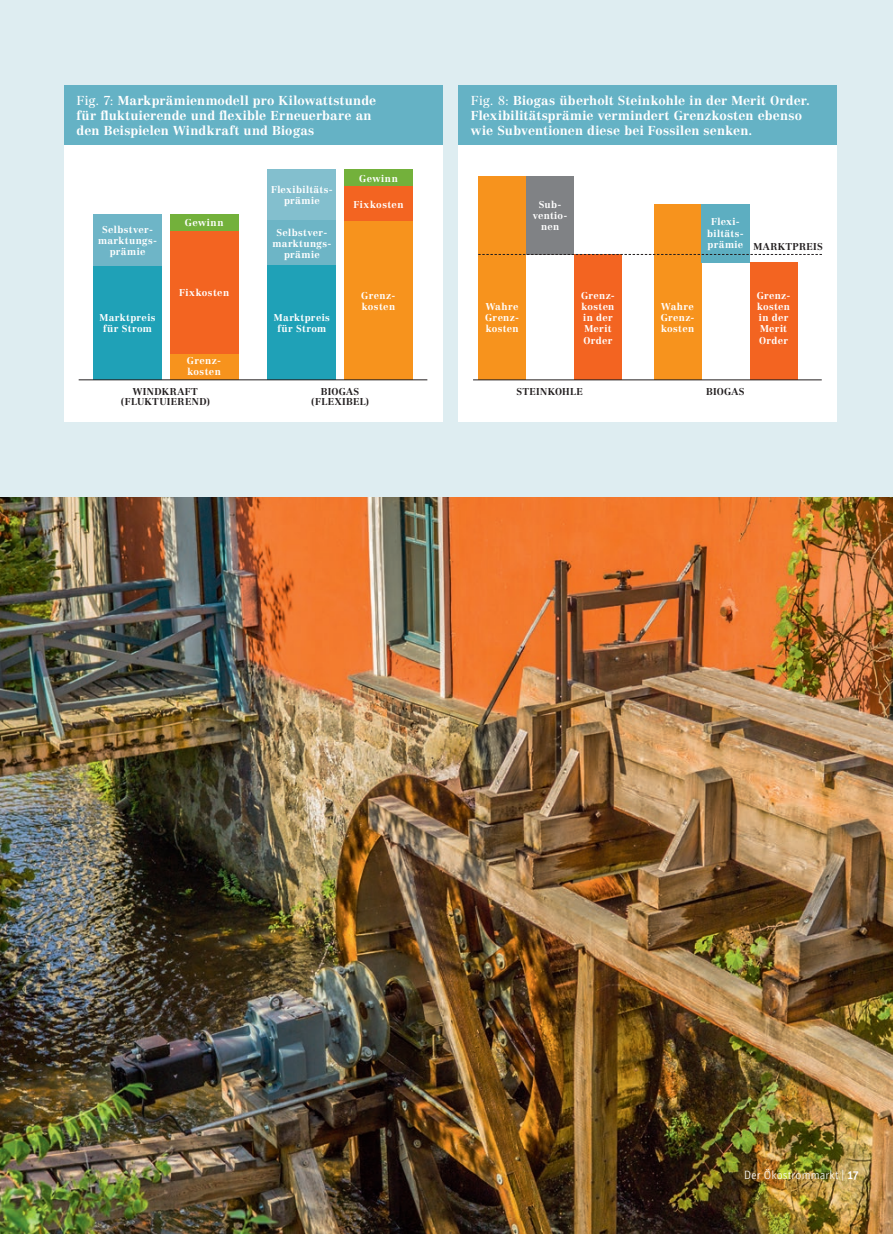
<style>
.page{position:relative;width:893px;height:1234px;background:#fff}
.page>*{position:absolute;margin:0;border:0;box-sizing:border-box;transform-origin:0 0}
.t1{font:700 12.75px/15px "Centennial";letter-spacing:.01em;color:#fff}
.t2{font:300 12px "Unit";letter-spacing:.005em;color:#fff}
.t3{font:700 9.75px/11.2px "Centennial";letter-spacing:.035em;color:#fff;text-align:center}
.t4{font:700 9.75px/9.8px "Centennial";letter-spacing:.035em;color:#231f20;text-align:center}
.s1{font-weight:400}
.s2{font-weight:500}
</style>
<div class="page">
<div style="left:0;top:0;width:893px;height:1233px;background:#deedf1"></div>
<div style="left:64px;top:85px;width:378px;height:336px;background:#fff"></div>
<div style="left:64px;top:85px;width:378px;height:60px;background:#65b2c5"></div>
<div style="left:458px;top:85px;width:379px;height:336px;background:#fff"></div>
<div style="left:458px;top:85px;width:379px;height:60px;background:#65b2c5"></div>
<div style="left:478px;top:176px;width:48px;height:204px;background:#f7931d"></div>
<div style="left:526px;top:176px;width:48px;height:78px;background:#808285"></div>
<div style="left:574px;top:254px;width:48px;height:126px;background:#f36421"></div>
<div style="left:654px;top:204px;width:47px;height:176px;background:#f7931d"></div>
<div style="left:750px;top:262px;width:48px;height:118px;background:#f36421"></div>
<div style="left:701px;top:204px;width:49px;height:58px;background:#5daec1"></div>
<svg style="left:478px;top:254px;width:344px;height:1px"></svg>
<hr style="left:473px;top:379px;width:349px;height:1px;background:#231f20">
<div style="left:94px;top:214px;width:68px;height:52px;background:#6eb5c7"></div>
<div style="left:94px;top:266px;width:68px;height:114px;background:#1fa1b7"></div>
<div style="left:170px;top:214px;width:68px;height:19px;background:#73b13b"></div>
<div style="left:170px;top:350px;width:68px;height:30px;background:#f7931d"></div>
<div style="left:170px;top:231px;width:68px;height:122px;background:#f36421"></div>
<div style="left:344px;top:169px;width:68px;height:21px;background:#73b13b"></div>
<div style="left:344px;top:219px;width:68px;height:161px;background:#f7931d"></div>
<div style="left:344px;top:186px;width:68px;height:35px;background:#f36421"></div>
<div style="left:268px;top:169px;width:68px;height:53px;background:#83bfce"></div>
<div style="left:268px;top:221px;width:68px;height:50px;background:#6db5c6"></div>
<div style="left:268px;top:265px;width:68px;height:115px;background:#1fa1b7"></div>
<hr style="left:79px;top:379px;width:348px;height:1px;background:#231f20">
<img style="left:0;top:497px;width:893px;height:736px">
<h1 class="t1" style="left:77px;top:93px;width:301px"><span class="s1">Fig. 7:</span> Markprämienmodell pro Kilowattstunde für fluktuierende und flexible Erneuerbare an den Beispielen Windkraft und Biogas</h1>
<h1 class="t1" style="left:471px;top:93px;width:341px"><span class="s1">Fig. 8:</span> Biogas überholt Steinkohle in der Merit Order.<br>Flexibilitätsprämie vermindert Grenzkosten ebenso wie Subventionen diese bei Fossilen senken.</h1>
<p class="t3" style="left:98px;top:223px;width:61px">Selbstver&shy;marktungs&shy;prämie</p>
<p class="t3" style="left:100px;top:311px;width:57px">Marktpreis für Strom</p>
<p class="t3" style="left:185px;top:217px;width:40px">Gewinn</p>
<p class="t3" style="left:179px;top:286px;width:52px">Fixkosten</p>
<p class="t3" style="left:187px;top:355px;width:36px;text-align:left">Grenz&shy;kosten</p>
<p class="t3" style="left:271px;top:184px;width:63px">Flexibiltäts&shy;prämie</p>
<p class="t3" style="left:272px;top:226px;width:61px">Selbstver&shy;marktungs&shy;prämie</p>
<p class="t3" style="left:274px;top:311px;width:57px">Marktpreis für Strom</p>
<p class="t3" style="left:359px;top:172px;width:40px">Gewinn</p>
<p class="t3" style="left:353px;top:198px;width:52px">Fixkosten</p>
<p class="t3" style="left:361px;top:290px;width:36px;text-align:left">Grenz&shy;kosten</p>
<p class="t4" style="left:121px;top:387px;width:91px">WINDKRAFT (FLUKTUIEREND)</p>
<p class="t4" style="left:311px;top:387px;width:60px">BIOGAS (FLEXIBEL)</p>
<p class="t3" style="left:533px;top:198px;width:36px">Sub&shy;ventio&shy;nen</p>
<p class="t3" style="left:707px;top:216px;width:38px">Flexi&shy;biltäts&shy;prämie</p>
<p class="t4" style="left:753px;top:241px;width:71px">MARKTPREIS</p>
<p class="t3" style="left:581px;top:289px;width:35px">Grenz&shy;kosten in der<br>Merit<br>Order</p>
<p class="t3" style="left:757px;top:289px;width:35px">Grenz&shy;kosten in der<br>Merit<br>Order</p>
<p class="t3" style="left:485px;top:300px;width:35px;text-align:justify">Wahre Grenz&shy;kosten</p>
<p class="t3" style="left:661px;top:300px;width:35px;text-align:justify">Wahre Grenz&shy;kosten</p>
<p class="t4" style="left:517px;top:387px;width:68px">STEINKOHLE</p>
<p class="t4" style="left:706px;top:387px;width:40px">BIOGAS</p>
<p class="t2" style="left:744px;top:1167px;width:116px">Der Ökostrommarkt | <span class="s2">17</span></p>
</div>
